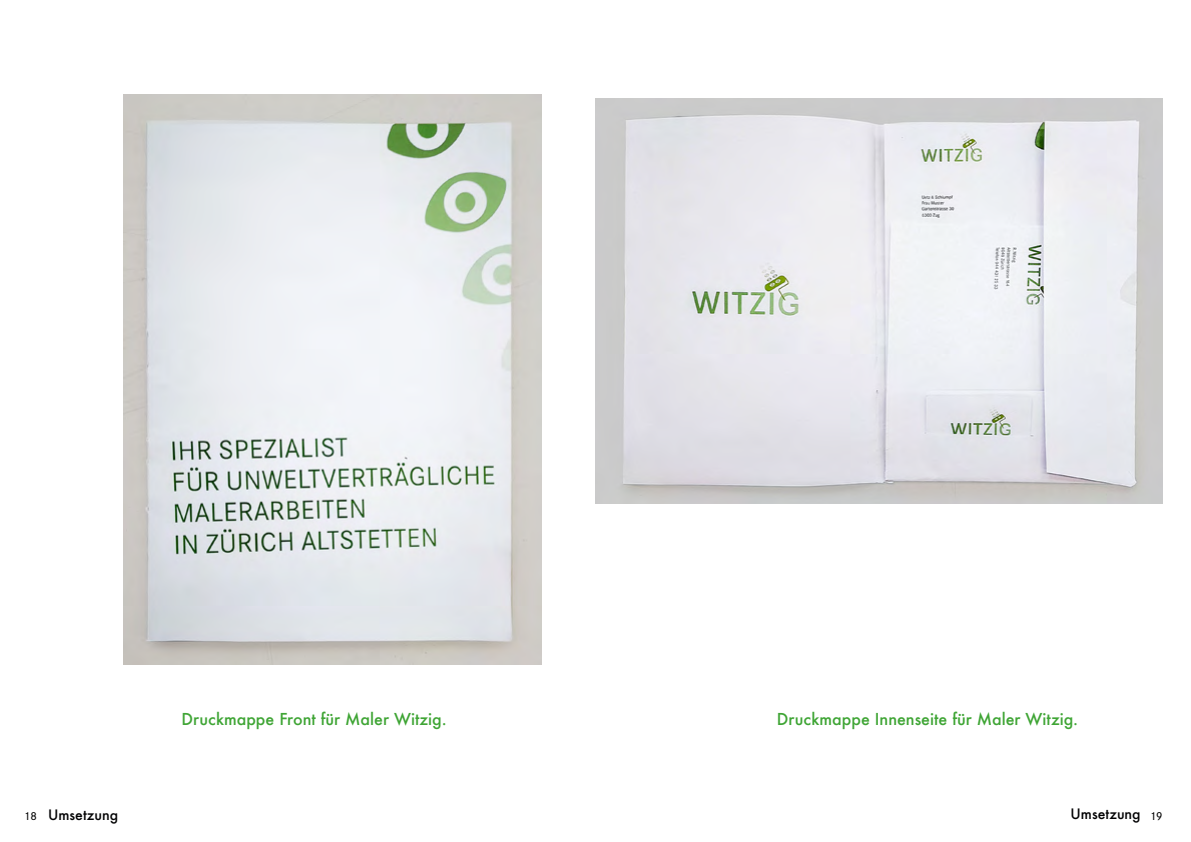
<style>
.page{position:relative;width:1191px;height:842px;background:#fff}
.page>*{position:absolute;margin:0;border:0;box-sizing:border-box;transform-origin:0 0}
.t1{font:500 16px "Futura";color:#3fa535}
.t2{font:500 14px "Futura";color:#020203}
.t3{font:500 12px "Corporate S";color:#000}
.s1{font-family:"Corporate S";font-size:12px;color:#000}
</style>
<div class="page">
<img style="left:123px;top:95px;width:418px;height:570px">
<img style="left:595px;top:98px;width:567px;height:405px">
<p class="t1" style="left:181px;top:708px;width:267px">Druckmappe Front für Maler Witzig.</p>
<p class="t1" style="left:777px;top:708px;width:303px">Druckmappe Innenseite für Maler Witzig.</p>
<p class="t2" style="left:1070px;top:804px;width:72px">Umsetzung</p>
<p class="t2" style="left:24px;top:805px;width:96px"><span class="s1">18</span> Umsetzung</p>
<p class="t3" style="left:1149px;top:809px;width:14px">19</p>
</div>
